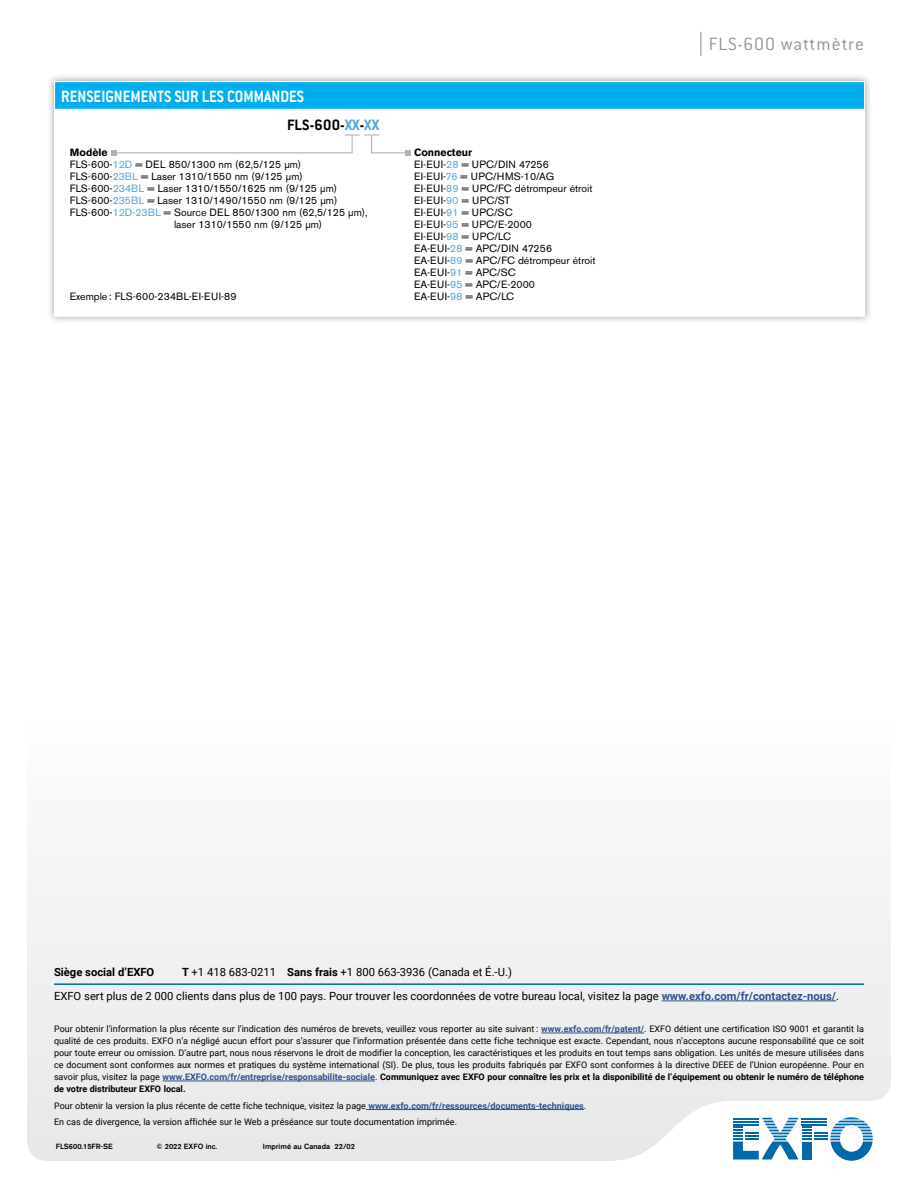
<style>
.page{position:relative;width:918px;height:1188px;background:#fff}
.page>*{position:absolute;margin:0;border:0;box-sizing:border-box;transform-origin:0 0}
.t1{font:300 19.5px "Conduit ITC";letter-spacing:.045em;color:#939598}
.Tableau_titre{font:700 18px "Conduit ITC";color:#fff;scale:.9 1}
.Ordering_titre_produ{font:700 16.5px "Conduit ITC";letter-spacing:.005em;color:#000}
.t2{font:11.25px/24.3px "Roboto";color:#000}
.t3{font:700 11.25px "Roboto";color:#000}
.Ordering_texte{font:10.5px/12px "Akzidenz Grotesk BE";color:#000}
.Ordering_texte-2{font:10.5px "Akzidenz Grotesk BE";letter-spacing:.02em;color:#000}
.Ordering_texte-3{font:10.5px "Akzidenz Grotesk BE";letter-spacing:.04em;color:#000}
.Ordering_texte-4{font:10.5px "Akzidenz Grotesk BE";letter-spacing:.03em;color:#000}
.Ordering_sous-titre{font:700 10.5px "Akzidenz Grotesk BE";color:#000}
.t4{font:9px/12px "Roboto";color:#000;text-align:justify}
.t5{font:500 7.5px "Akzidenz Grotesk BE";color:#000}
.s1{color:#54a6dc}
.s2{font-weight:700}
.s3{font-weight:700;color:#2e538b}
</style>
<div class="page">
<div style="left:27px;top:872px;width:864px;height:289px;background:#eeefef"></div>
<svg style="left:733px;top:1117px;width:140px;height:44px"></svg>
<hr style="left:54px;top:983px;width:810px;height:2px;background:#0069aa">
<hr style="left:662px;top:1001px;width:174px;height:1px;background:#2e538b">
<hr style="left:541px;top:1033px;width:103px;height:1px;background:#2e538b">
<hr style="left:163px;top:1081px;width:212px;height:1px;background:#2e538b">
<hr style="left:366px;top:1109px;width:218px;height:1px;background:#2e538b">
<svg style="left:700px;top:32px;width:1px;height:24px"></svg>
<div style="left:46px;top:73px;width:827px;height:251px;background:#000;opacity:.35"></div>
<div style="left:55px;top:82px;width:810px;height:27px;background:#00aeef"></div>
<svg style="left:55px;top:109px;width:809px;height:207px"></svg>
<hr style="left:54px;top:81px;width:230px;height:1px;background:#fff">
<svg style="left:54px;top:82px;width:1px;height:27px"></svg>
<hr style="left:284px;top:81px;width:581px;height:1px;background:#fff">
<svg style="left:864px;top:82px;width:1px;height:27px"></svg>
<hr style="left:54px;top:109px;width:1px;height:207px;background:#fff">
<hr style="left:864px;top:109px;width:1px;height:207px;background:#fff">
<hr style="left:54px;top:316px;width:230px;height:1px;background:#fff">
<hr style="left:284px;top:316px;width:581px;height:1px;background:#fff">
<svg style="left:111px;top:134px;width:299px;height:21px"></svg>
<p class="Tableau_titre" style="left:61px;top:86px;width:271px">RENSEIGNEMENTS SUR LES COMMANDES</p>
<p class="Ordering_titre_produ" style="left:287px;top:115px;width:94px">FLS-600-<span class="s1">XX</span>-<span class="s1">XX</span></p>
<p class="Ordering_sous-titre" style="left:70px;top:147px;width:39px">Modèle</p>
<p class="Ordering_texte" style="left:70px;top:159px;width:233px">FLS-600-<span class="s1">12D</span> = DEL 850/1300 nm (62,5/125 μm)</p>
<p class="Ordering_texte" style="left:70px;top:171px;width:234px">FLS-600-<span class="s1">23BL</span> = Laser 1310/1550 nm (9/125 μm)</p>
<p class="Ordering_texte" style="left:70px;top:183px;width:269px">FLS-600-<span class="s1">234BL</span> = Laser 1310/1550/1625 nm (9/125 μm)</p>
<p class="Ordering_texte" style="left:70px;top:195px;width:269px">FLS-600-<span class="s1">235BL</span> = Laser 1310/1490/1550 nm (9/125 μm)</p>
<p class="Ordering_texte" style="left:174px;top:207px;width:195px;text-indent:-104px">FLS-600-<span class="s1">12D-23BL</span> = Source DEL 850/1300 nm (62,5/125 μm), laser 1310/1550 nm (9/125 μm)</p>
<p class="Ordering_texte" style="left:70px;top:291px;width:168px">Exemple: FLS-600-234BL-EI-EUI-89</p>
<p class="Ordering_sous-titre" style="left:414px;top:147px;width:59px">Connecteur</p>
<p class="Ordering_texte-2" style="left:414px;top:158px;width:136px">EI-EUI-<span class="s1">28</span> = UPC/DIN 47256</p>
<p class="Ordering_texte-4" style="left:414px;top:170px;width:142px">EI-EUI-<span class="s1">76</span> = UPC/HMS-10/AG</p>
<p class="Ordering_texte" style="left:414px;top:183px;width:180px">EI-EUI-<span class="s1">89</span> = UPC/FC détrompeur étroit</p>
<p class="Ordering_texte-3" style="left:414px;top:194px;width:98px">EI-EUI-<span class="s1">90</span> = UPC/ST</p>
<p class="Ordering_texte-3" style="left:414px;top:206px;width:100px">EI-EUI-<span class="s1">91</span> = UPC/SC</p>
<p class="Ordering_texte-2" style="left:414px;top:218px;width:119px">EI-EUI-<span class="s1">95</span> = UPC/E-2000</p>
<p class="Ordering_texte-3" style="left:414px;top:230px;width:98px">EI-EUI-<span class="s1">98</span> = UPC/LC</p>
<p class="Ordering_texte" style="left:414px;top:243px;width:140px">EA-EUI-<span class="s1">28</span> = APC/DIN 47256</p>
<p class="Ordering_texte" style="left:414px;top:255px;width:183px">EA-EUI-<span class="s1">89</span> = APC/FC détrompeur étroit</p>
<p class="Ordering_texte-2" style="left:414px;top:266px;width:103px">EA-EUI-<span class="s1">91</span> = APC/SC</p>
<p class="Ordering_texte" style="left:414px;top:279px;width:122px">EA-EUI-<span class="s1">95</span> = APC/E-2000</p>
<p class="Ordering_texte-2" style="left:414px;top:290px;width:101px">EA-EUI-<span class="s1">98</span> = APC/LC</p>
<h1 class="t1" style="left:709px;top:33px;width:157px">FLS-600 wattmètre</h1>
<p class="t2" style="left:54px;top:959px;width:787px;text-indent:128px"><span class="s2">T</span> +1 418 683-0211 <span class="s2">Sans frais</span> +1 800 663-3936 (Canada et É.-U.)<br>EXFO sert plus de 2 000 clients dans plus de 100 pays. Pour trouver les coordonnées de votre bureau local, visitez la page <span class="s3">www.exfo.com/fr/contactez-nous/</span>.</p>
<p class="t4" style="left:54px;top:1023px;width:812px">Pour obtenir l’information la plus récente sur l’indication des numéros de brevets, veuillez vous reporter au site suivant : <span class="s3">www.exfo.com/fr/patent/</span>. EXFO détient une certification ISO 9001 et garantit la qualité de ces produits. EXFO n’a négligé aucun effort pour s’assurer que l’information présentée dans cette fiche technique est exacte. Cependant, nous n’acceptons aucune responsabilité que ce soit pour toute erreur ou omission. D’autre part, nous nous réservons le droit de modifier la conception, les caractéristiques et les produits en tout temps sans obligation. Les unités de mesure utilisées dans ce document sont conformes aux normes et pratiques du système international (SI). De plus, tous les produits fabriqués par EXFO sont conformes à la directive DEEE de l’Union européenne. Pour en savoir plus, visitez la page <span class="s3">www.EXFO.com/fr/entreprise/responsabilite-sociale</span>. <span class="s2">Communiquez avec EXFO pour connaître les prix et la disponibilité de l’équipement ou obtenir le numéro de téléphone de votre distributeur EXFO local.</span></p>
<p class="t4" style="left:54px;top:1097px;width:534px;line-height:16.6px">Pour obtenir la version la plus récente de cette fiche technique, visitez la page <span class="s3">www.exfo.com/fr/ressources/documents-techniques</span>.<br>En cas de divergence, la version affichée sur le Web a préséance sur toute documentation imprimée.</p>
<p class="t3" style="left:54px;top:964px;width:102px">Siège social d’EXFO</p>
<p class="t5" style="left:156px;top:1142px;width:62px">© 2022 EXFO inc.</p>
<p class="t5" style="left:263px;top:1142px;width:94px">Imprimé au Canada 22/02</p>
</div>
